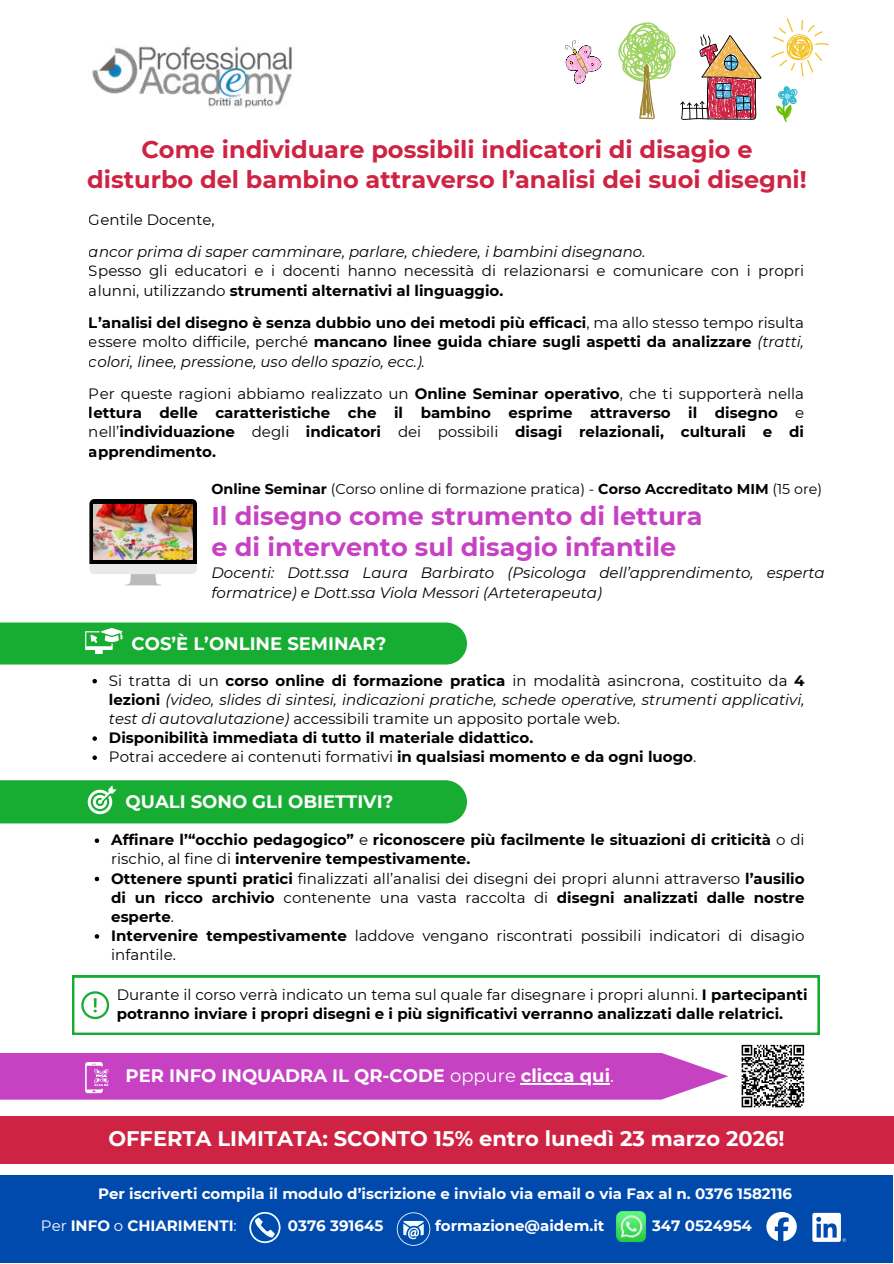
<style>
.page{position:relative;width:894px;height:1264px;background:#fff}
.page>*{position:absolute;margin:0;border:0;box-sizing:border-box;transform-origin:0 0}
.t1{font:700 25.5px/31.5px "Montserrat";color:#c642c3}
.t2{font:700 24px/30.5px "Montserrat";color:#cf2343;text-align:center}
.t3{font:700 21px "Montserrat";color:#fff}
.t4{font:700 18px "Montserrat";color:#fff}
.t5{font:700 15px/19.2px "Montserrat";color:#000;text-align:justify}
.t6{font:15px/19.2px "Montserrat";color:#000}
.t7{font:italic 15px/20.2px "Montserrat";color:#000}
.t8{font:700 15px/32.7px "Montserrat";color:#fff}
.t9{font:14.25px "Montserrat";color:#000}
.s1{font-weight:700}
.s2{font-weight:400}
.s3{font-weight:400;font-style:italic}
.s4{font-style:italic}
</style>
<div class="page">
<div style="left:0;top:622px;width:467px;height:42px;background:#17ad33"></div>
<div style="left:0;top:780px;width:467px;height:43px;background:#17ad33"></div>
<svg style="left:85px;top:628px;width:37px;height:25px"></svg>
<svg style="left:88px;top:785px;width:29px;height:29px"></svg>
<div style="left:0;top:1115px;width:893px;height:48px;background:#cf2343"></div>
<div style="left:0;top:1052px;width:728px;height:47px;background:#c642c3"></div>
<svg style="left:85px;top:1062px;width:23px;height:31px"></svg>
<svg style="left:89px;top:499px;width:108px;height:65px;background:#1f1c18"></svg>
<div style="left:89px;top:564px;width:108px;height:10px;background:#e9e9e9"></div>
<svg style="left:125px;top:574px;width:36px;height:11px"></svg>
<img style="left:94px;top:504px;width:98px;height:55px">
<img style="left:92px;top:45px;width:201px;height:63px">
<svg style="left:741px;top:1044px;width:64px;height:64px"></svg>
<svg style="left:771px;top:18px;width:57px;height:59px"></svg>
<svg style="left:565px;top:40px;width:37px;height:44px"></svg>
<svg style="left:618px;top:22px;width:143px;height:98px"></svg>
<svg style="left:776px;top:86px;width:21px;height:36px"></svg>
<svg style="left:72px;top:975px;width:747px;height:59px"></svg>
<svg style="left:92px;top:679px;width:5px;height:4px"></svg>
<svg style="left:92px;top:736px;width:5px;height:4px"></svg>
<svg style="left:92px;top:755px;width:5px;height:5px"></svg>
<svg style="left:95px;top:838px;width:4px;height:5px"></svg>
<svg style="left:95px;top:876px;width:4px;height:5px"></svg>
<svg style="left:95px;top:934px;width:4px;height:4px"></svg>
<hr style="left:520px;top:1083px;width:90px;height:1px;background:#fff">
<div style="left:0;top:1174px;width:892px;height:88px;background:#004aad"></div>
<svg style="left:766px;top:1211px;width:30px;height:30px"></svg>
<svg style="left:812px;top:1212px;width:33px;height:30px"></svg>
<svg style="left:249px;top:1211px;width:31px;height:32px"></svg>
<svg style="left:396px;top:1212px;width:34px;height:33px"></svg>
<img style="left:616px;top:1211px;width:29px;height:30px">
<h2 class="t2" style="left:87px;top:134px;width:721px">Come individuare possibili indicatori di disagio e disturbo del bambino attraverso l’analisi dei suoi disegni!</h2>
<p class="t6" style="left:89px;top:210px;width:127px">Gentile Docente,</p>
<p class="t7" style="left:89px;top:241px;width:558px">ancor prima di saper camminare, parlare, chiedere, i bambini disegnano.</p>
<p class="t6" style="left:89px;top:261px;width:716px">Spesso gli educatori e i docenti hanno necessità di relazionarsi e comunicare con i propri alunni, utilizzando <span class="s1">strumenti alternativi al linguaggio.</span></p>
<p class="t5" style="left:89px;top:313px;width:716px">L’analisi del disegno è senza dubbio uno dei metodi più efficaci<span class="s2">, ma allo stesso tempo risulta essere molto difficile, perché</span> mancano linee guida chiare sugli aspetti da analizzare <span class="s3">(tratti, colori, linee, pressione, uso dello spazio, ecc.).</span></p>
<p class="t5" style="left:89px;top:384px;width:716px"><span class="s2">Per queste ragioni abbiamo realizzato un</span> Online Seminar operativo<span class="s2">, che ti supporterà nella </span>lettura delle caratteristiche che il bambino esprime attraverso il disegno <span class="s2">e nell’</span>individuazione <span class="s2">degli</span> indicatori <span class="s2">dei possibili</span> disagi relazionali, culturali e di apprendimento.</p>
<p class="t9" style="left:211px;top:480px;width:612px"><span class="s1">Online Seminar</span> (Corso online di formazione pratica) - <span class="s1">Corso Accreditato MIM</span> (15 ore)</p>
<h1 class="t1" style="left:211px;top:500px;width:492px">Il disegno come strumento di lettura e di intervento sul disagio infantile</h1>
<p class="t7" style="left:211px;top:562px;width:614px">Docenti: Dott.ssa Laura Barbirato (Psicologa dell’apprendimento, esperta formatrice) e Dott.ssa Viola Messori (Arteterapeuta)</p>
<p class="t4" style="left:131px;top:632px;width:256px">COS’È L’ONLINE SEMINAR?</p>
<p class="t6" style="left:109px;top:670px;width:697px">Si tratta di un <span class="s1">corso online di formazione pratica</span> in modalità asincrona, costituito da <span class="s1">4 lezioni</span> <span class="s4">(video, slides di sintesi, indicazioni pratiche, schede operative, strumenti applicativi, test di autovalutazione)</span> accessibili tramite un apposito portale web.<br><span class="s1">Disponibilità immediata di tutto il materiale didattico.<br></span>Potrai accedere ai contenuti formativi <span class="s1">in qualsiasi momento e da ogni luogo</span>.</p>
<p class="t4" style="left:126px;top:790px;width:269px">QUALI SONO GLI OBIETTIVI?</p>
<p class="t5" style="left:111px;top:830px;width:694px;text-align:left">Affinare l’“occhio pedagogico” <span class="s2">e</span> riconoscere più facilmente le situazioni di criticità <span class="s2">o di rischio, al fine di</span> intervenire tempestivamente.<br>Ottenere spunti pratici <span class="s2">finalizzati all’analisi dei disegni dei propri alunni attraverso</span> l’ausilio di un ricco archivio <span class="s2">contenente una vasta raccolta di</span> disegni analizzati dalle nostre esperte<span class="s2">.<br></span>Intervenire tempestivamente <span class="s2">laddove vengano riscontrati possibili indicatori di disagio infantile.</span></p>
<p class="t5" style="left:117px;top:984px;width:692px"><span class="s2">Durante il corso verrà indicato un tema sul quale far disegnare i propri alunni.</span> I partecipanti potranno inviare i propri disegni e i più significativi verranno analizzati dalle relatrici.</p>
<p class="t4" style="left:126px;top:1064px;width:489px">PER INFO INQUADRA IL QR-CODE <span class="s2">oppure</span> clicca qui<span class="s2">.</span></p>
<h3 class="t3" style="left:108px;top:1125px;width:677px">OFFERTA LIMITATA: SCONTO 15% entro lunedì 23 marzo 2026!</h3>
<p class="t8" style="left:41px;top:1176px;width:752px;text-indent:57px">Per iscriverti compila il modulo d’iscrizione e invialo via email o via Fax al n. 0376 1582116<br><span class="s2">Per</span> INFO <span class="s2">o</span> CHIARIMENTI<span class="s2">:</span></p>
<p class="t8" style="left:288px;top:1209px;width:97px">0376 391645</p>
<p class="t8" style="left:435px;top:1209px;width:171px">formazione@aidem.it</p>
<p class="t8" style="left:651px;top:1209px;width:101px">347 0524954</p>
</div>
